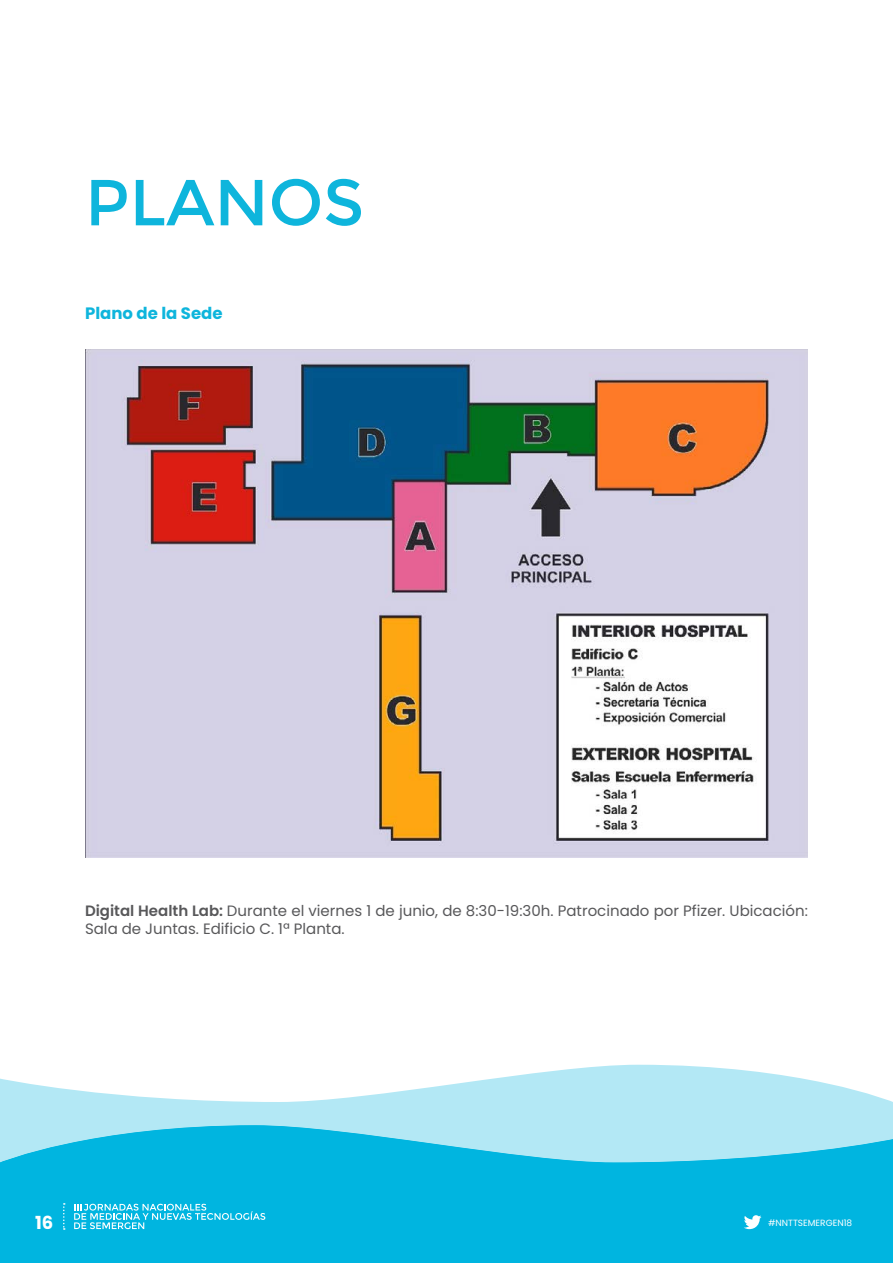
<style>
.page{position:relative;width:893px;height:1263px;background:#fff}
.page>*{position:absolute;margin:0;border:0;box-sizing:border-box;transform-origin:0 0}
.t1{font:90px "NATS";color:#0eb5dc}
.t2{font:700 18px "Poppins";color:#fff}
.t3{font:700 16.5px "Poppins";color:#0eb5dc}
.t4{font:15px/18px "Poppins";color:#58585a}
.t5{font:9px "Poppins";color:#fff}
.s1{font-weight:600}
</style>
<div class="page">
<div style="left:0;top:1125px;width:893px;height:138px;background:#00b5e0"></div>
<svg style="left:0;top:1065px;width:892px;height:60px;fill:#b3e8f5"></svg>
<svg style="left:0;top:1125px;width:892px;height:131px;background:#1cbde3"></svg>
<svg style="left:74px;top:1204px;width:191px;height:25px;background:#37c4e6"></svg>
<svg style="left:63px;top:1203px;width:2px;height:27px"></svg>
<svg style="left:744px;top:1215px;width:17px;height:14px"></svg>
<img style="left:85px;top:349px;width:723px;height:509px">
<h1 class="t1" style="left:85px;top:142px;width:281px">PLANOS</h1>
<p class="t3" style="left:85px;top:304px;width:139px">Plano de la Sede</p>
<p class="t4" style="left:85px;top:902px;width:724px"><span class="s1">Digital Health Lab:</span> Durante el viernes 1 de junio, de 8:30-19:30h. Patrocinado por Pfizer. Ubicación:<br>Sala de Juntas. Edificio C. 1ª Planta.</p>
<p class="t2" style="left:35px;top:1212px;width:20px">16</p>
<p class="t5" style="left:768px;top:1218px;width:86px">#NNTTSEMERGEN18</p>
</div>
